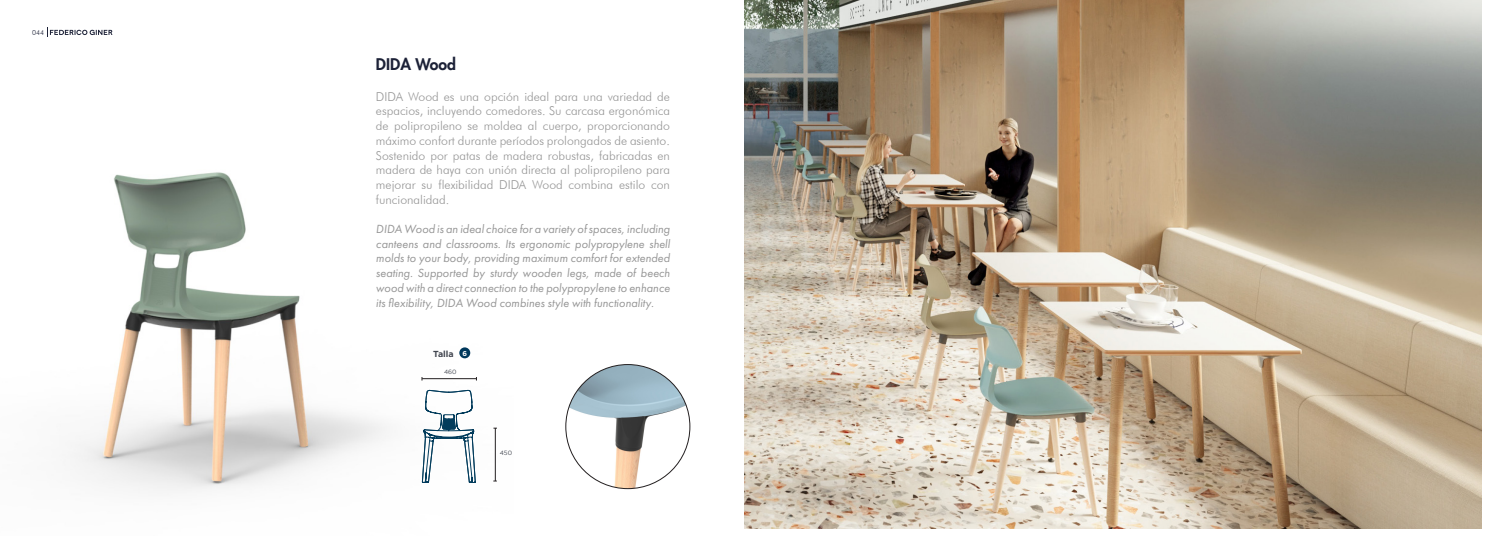
<style>
.page{position:relative;width:1489px;height:536px;background:#fff}
.page>*{position:absolute;margin:0;border:0;box-sizing:border-box;transform-origin:0 0}
.t1{font:800 15.75px "Futura";color:#1c2137}
.t2{font:300 12.25px/14.7px "Futura BT";color:#969696;text-align:justify}
.t3{font:italic 12.25px/14.7px "Futura PT";color:#969696;text-align:justify}
.t4{font:700 8.75px "Gotham";color:#40444e}
.t5{font:300 7px "Futura BT";color:#1c2137}
.t6{font:700 7px "Gotham";color:#fff}
.t7{font:6.12px "Gotham";color:#40444e}
</style>
<div class="page">
<svg style="left:47px;top:28px;width:65px;height:9px"></svg>
<img style="left:70px;top:172px;width:427px;height:319px">
<img style="left:566px;top:364px;width:124px;height:124px;border-radius:62px">
<hr style="left:495px;top:428px;width:1px;height:53px;background:#231f20">
<hr style="left:422px;top:378px;width:54px;height:1px;background:#231f20">
<svg style="left:422px;top:390px;width:53px;height:96px"></svg>
<div style="left:459px;top:347px;width:11px;height:11px;background:#00385c;border-radius:50%"></div>
<img style="left:744px;top:0;width:737px;height:528px">
<p class="t5" style="left:32px;top:28px;width:14px">044</p>
<p class="t1" style="left:376px;top:55px;width:82px">DIDA Wood</p>
<p class="t2" style="left:376px;top:89px;width:295px">DIDA Wood es una opción ideal para una variedad de espacios, incluyendo comedores. Su carcasa ergonómica de polipropileno se moldea al cuerpo, proporcionando máximo confort durante períodos prolongados de asiento.<br>Sostenido por patas de madera robustas, fabricadas en madera de haya con unión directa al polipropileno para mejorar su flexibilidad DIDA Wood combina estilo con funcionalidad.</p>
<p class="t3" style="left:376px;top:221px;width:295px">DIDA Wood is an ideal choice for a variety of spaces, including canteens and classrooms. Its ergonomic polypropylene shell molds to your body, providing maximum comfort for extended seating. Supported by sturdy wooden legs, made of beech wood with a direct connection to the polypropylene to enhance its flexibility, DIDA Wood combines style with functionality.</p>
<p class="t4" style="left:433px;top:349px;width:22px">Talla</p>
<p class="t6" style="left:462px;top:349px;width:6px">6</p>
<p class="t7" style="left:444px;top:369px;width:14px">460</p>
<p class="t7" style="left:500px;top:449px;width:14px">450</p>
</div>
